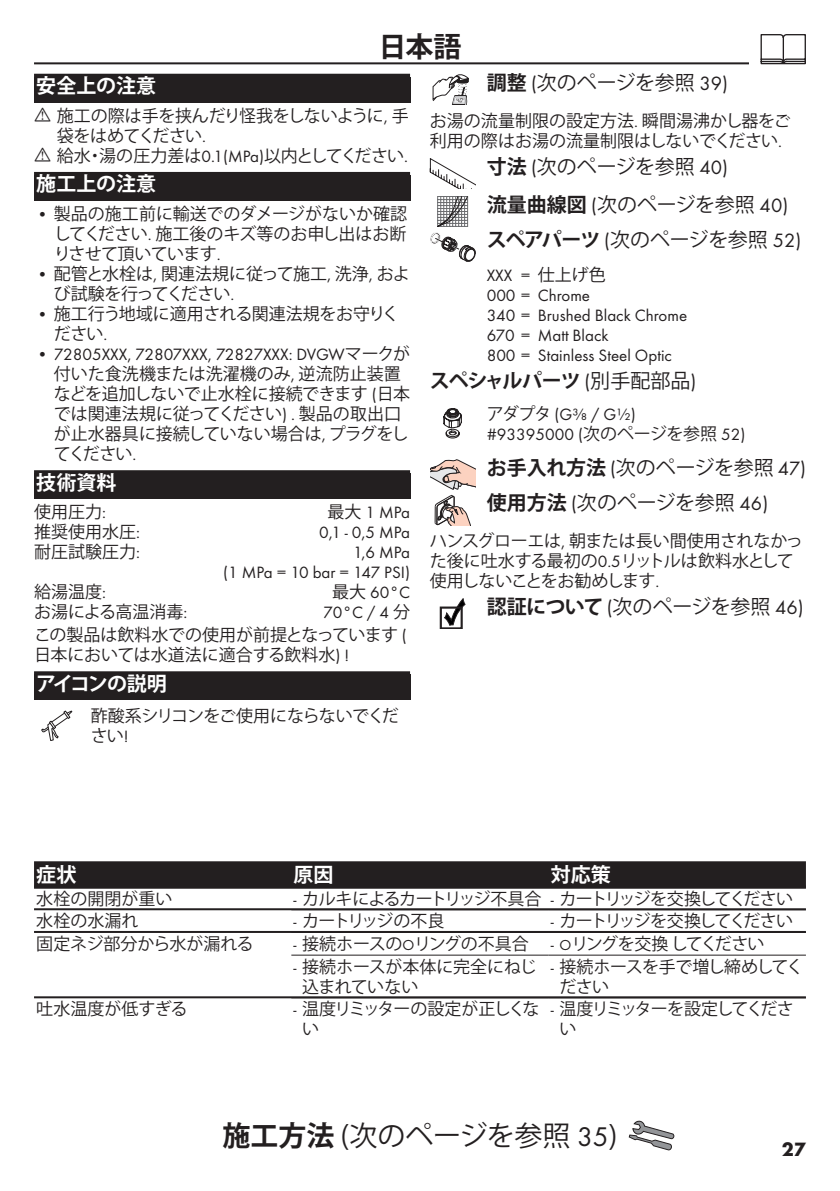
<style>
.page{position:relative;width:840px;height:1191px;background:#fff}
.page>*{position:absolute;margin:0;border:0;box-sizing:border-box;transform-origin:0 0}
.Montage_mit_Symbol_J{font:28px "Koz Go Pr 6 N";letter-spacing:-.01em;color:#231f20}
.Sprache_Rahmenwechse{font:700 28px "Koz Go Pr 6 N";color:#231f20}
.Ueberschrift_Grafik{font:20px "Koz Go Pr 6 N";letter-spacing:-.01em;color:#231f20}
.Ueberschrift_nach_Gr{font:700 20px "Koz Go Pr 6 N";letter-spacing:-.06em;color:#231f20}
.Ueberschrift_JP{font:700 20px "Koz Go Pr 6 N";letter-spacing:-.005em;color:#fff}
.Ueberschrift_JP-2{font:700 20px "Koz Go Pr 6 N";letter-spacing:-.08em;color:#fff}
.Tabelle_Kopf_JP{font:700 20px "Koz Go Pr 6 N";color:#fff}
.Ueberschrift___JP{font:700 20px "Koz Go Pr 6 N";color:#fff}
.t1{font:700 20px "Futura TOT";color:#231f20}
.Normaltext_nach_Graf{font:17px/20px "Koz Go Pr 6 N";letter-spacing:-.02em;color:#231f20}
.Normaltext_nach_Graf-2{font:17px/20px "Koz Go Pr 6 N";color:#231f20}
.Farbe_JP{font:17px/20px "Futura TOT Boo";color:#231f20}
.Techn__Daten_JP{font:17px/20px "Futura TOT Boo";color:#231f20;text-align:right}
.Normaltext_JP{font:17px/20px "Koz Go Pr 6 N";color:#231f20}
.Tabelle_Spalte_JP{font:17px "Koz Go Pr 6 N";color:#231f20}
.Techn__Daten_JP-2{font:17px "Koz Go Pr 6 N";color:#231f20}
.Normaltext_Grafik_JP{font:17px/20px "Futura TOT Boo";color:#231f20}
.Normaltext_nach_Graf-3{font:17px "Koz Go Pr 6 N";letter-spacing:-.105em;color:#231f20}
.Normaltext_nach_Graf-4{font:17px "Koz Go Pr 6 N";letter-spacing:-.05em;color:#231f20}
.Normaltext_nach_Graf-5{font:17px/20px "Koz Go Pr 6 N";letter-spacing:-.075em;color:#231f20}
.Normaltext_Grafik_JP-2{font:17px/20px "Koz Go Pr 6 N";letter-spacing:-.04em;color:#231f20}
.Normaltext_nach_Graf-6{font:17px/20px "Koz Go Pr 6 N";letter-spacing:-.095em;color:#231f20}
.s1{font-family:"Futura TOT Boo"}
.s2{font-family:"Koz Go Pr 6 N"}
.s3{font-weight:700}
.s4{font-family:"Futura TOT Boo";font-weight:400}
.s5{font-weight:400}
.s6{font-family:"Futura TOT Boo";font-size:15px}
</style>
<div class="page">
<hr style="left:34px;top:62px;width:771px;height:2px;background:#231f20">
<div style="left:748px;top:34px;width:68px;height:34px;background:#fff"></div>
<svg style="left:760px;top:34px;width:45px;height:30px"></svg>
<svg style="left:628px;top:1120px;width:46px;height:30px"></svg>
<div style="left:34px;top:74px;width:376px;height:28px;background:#231f20"></div>
<div style="left:34px;top:172px;width:376px;height:28px;background:#231f20"></div>
<div style="left:34px;top:473px;width:376px;height:26px;background:#231f20"></div>
<div style="left:34px;top:470px;width:376px;height:28px;background:#231f20"></div>
<div style="left:34px;top:674px;width:376px;height:26px;background:#231f20"></div>
<div style="left:34px;top:671px;width:376px;height:28px;background:#231f20"></div>
<svg style="left:41px;top:710px;width:32px;height:31px"></svg>
<svg style="left:432px;top:74px;width:36px;height:31px"></svg>
<svg style="left:429px;top:158px;width:46px;height:30px"></svg>
<svg style="left:430px;top:196px;width:45px;height:66px"></svg>
<svg style="left:443px;top:408px;width:19px;height:30px"></svg>
<svg style="left:430px;top:459px;width:45px;height:66px"></svg>
<svg style="left:440px;top:599px;width:25px;height:30px"></svg>
<div style="left:34px;top:861px;width:771px;height:27px;background:#231f20"></div>
<hr style="left:34px;top:885px;width:771px;height:2px;background:#231f20">
<hr style="left:34px;top:908px;width:771px;height:2px;background:#231f20">
<hr style="left:34px;top:931px;width:771px;height:2px;background:#231f20">
<hr style="left:291px;top:954px;width:257px;height:1px;background:#231f20">
<hr style="left:548px;top:954px;width:257px;height:1px;background:#231f20">
<hr style="left:34px;top:996px;width:771px;height:2px;background:#231f20">
<p class="Sprache_Rahmenwechse" style="left:378px;top:30px;width:84px">日本語</p>
<p class="Ueberschrift___JP" style="left:36px;top:75px;width:121px">安全上の注意</p>
<p class="Normaltext_nach_Graf" style="left:57px;top:106px;width:353px">施工の際は手を挟んだり怪我をしないように<span class="s1">,</span> 手袋をはめてください<span class="s1">.</span></p>
<p class="Normaltext_nach_Graf" style="left:57px;top:146px;width:353px">給水・湯の圧力差は<span class="s1">0.1(MPa)</span>以内としてください<span class="s1">.</span></p>
<p class="Ueberschrift_JP" style="left:36px;top:173px;width:121px">施工上の注意</p>
<p class="Normaltext_nach_Graf" style="left:54px;top:204px;width:354px;text-align:justify;text-indent:-17px"><span class="s1">•</span> 製品の施工前に輸送でのダメージがないか確認してください<span class="s1">.</span> 施工後のキズ等のお申し出はお断りさせて頂いています<span class="s1">.</span></p>
<p class="Normaltext_nach_Graf" style="left:54px;top:264px;width:357px;text-indent:-17px"><span class="s1">•</span> 配管と水栓は<span class="s1">,</span> 関連法規に従って施工<span class="s1">,</span> 洗浄<span class="s1">,</span> および試験を行ってください<span class="s1">.</span></p>
<p class="Normaltext_nach_Graf" style="left:54px;top:304px;width:346px;text-indent:-17px"><span class="s1">•</span> 施工行う地域に適用される関連法規をお守りください<span class="s1">.</span></p>
<p class="Normaltext_nach_Graf-2" style="left:54px;top:344px;width:357px;text-indent:-17px"><span class="s1">• 72805XXX, 72807XXX, 72827XXX: DVGW</span>マークが付いた食洗機または洗濯機のみ<span class="s1">,</span> 逆流防止装置などを追加しないで止水栓に接続できます <span class="s1">(</span>日本では関連法規に従ってください<span class="s1">) .</span> 製品の取出口が止水器具に接続していない場合は<span class="s1">,</span> プラグをしてください<span class="s1">.</span></p>
<p class="Ueberschrift_JP" style="left:36px;top:471px;width:81px">技術資料</p>
<p class="Techn__Daten_JP-2" style="left:34px;top:502px;width:73px">使用圧力<span class="s1">:</span></p>
<p class="Techn__Daten_JP" style="left:327px;top:502px;width:84px"><span class="s2">最大</span> 1 MPa</p>
<p class="Techn__Daten_JP-2" style="left:34px;top:522px;width:107px">推奨使用水圧<span class="s1">:</span></p>
<p class="Techn__Daten_JP" style="left:319px;top:522px;width:92px">0,1 - 0,5 MPa</p>
<p class="Techn__Daten_JP-2" style="left:34px;top:542px;width:107px">耐圧試験圧力<span class="s1">:</span></p>
<p class="Techn__Daten_JP" style="left:223px;top:542px;width:188px">1,6 MPa<br>(1 MPa = 10 bar = 147 PSI)</p>
<p class="Techn__Daten_JP-2" style="left:34px;top:582px;width:73px">給湯温度<span class="s1">:</span></p>
<p class="Techn__Daten_JP" style="left:332px;top:582px;width:79px"><span class="s2">最大</span> 60°C</p>
<p class="Techn__Daten_JP-2" style="left:34px;top:602px;width:155px">お湯による高温消毒<span class="s1">:</span></p>
<p class="Techn__Daten_JP" style="left:323px;top:602px;width:88px">70°C / 4 <span class="s2">分</span></p>
<p class="Normaltext_JP" style="left:34px;top:625px;width:374px">この製品は飲料水での使用が前提となっています <span class="s1">(</span>日本においては水道法に適合する飲料水<span class="s1">) !</span></p>
<p class="Ueberschrift_JP-2" style="left:36px;top:672px;width:132px">アイコンの説明</p>
<p class="Normaltext_Grafik_JP-2" style="left:91px;top:706px;width:309px">酢酸系シリコンをご使用にならないでください<span class="s1">!</span></p>
<p class="Ueberschrift_Grafik" style="left:486px;top:71px;width:243px"><span class="s3">調整</span> <span class="s1">(</span>次のページを参照 <span class="s1">39)</span></p>
<p class="Normaltext_nach_Graf-2" style="left:429px;top:111px;width:362px">お湯の流量制限の設定方法<span class="s1">.</span> 瞬間湯沸かし器をご利用の際はお湯の流量制限はしないでください<span class="s1">.</span></p>
<p class="Ueberschrift_Grafik" style="left:486px;top:155px;width:243px"><span class="s3">寸法</span> <span class="s1">(</span>次のページを参照 <span class="s1">40)</span></p>
<p class="Ueberschrift_Grafik" style="left:486px;top:193px;width:303px"><span class="s3">流量曲線図</span> <span class="s1">(</span>次のページを参照 <span class="s1">40)</span></p>
<p class="Ueberschrift_Grafik" style="left:486px;top:229px;width:316px"><span class="s3">スペアパーツ</span> <span class="s1">(</span>次のページを参照 <span class="s1">52)</span></p>
<p class="Farbe_JP" style="left:486px;top:266px;width:121px">XXX = <span class="s2">仕上げ色<br></span>000 = Chrome</p>
<p class="Farbe_JP" style="left:486px;top:306px;width:202px">340 = Brushed Black Chrome<br>670 = Matt Black<br>800 = Stainless Steel Optic</p>
<p class="Ueberschrift_nach_Gr" style="left:429px;top:370px;width:268px">スペシャルパーツ <span class="s4">(</span><span class="s5">別手配部品</span><span class="s4">)</span></p>
<p class="Normaltext_Grafik_JP" style="left:486px;top:404px;width:260px"><span class="s2">アダプタ</span> (G⅜ / G½)<br>#93395000 (<span class="s2">次のページを参照</span> 52)</p>
<p class="Ueberschrift_Grafik" style="left:486px;top:456px;width:320px"><span class="s3">お手入れ方法</span> <span class="s1">(</span>次のページを参照 <span class="s1">47)</span></p>
<p class="Ueberschrift_Grafik" style="left:486px;top:492px;width:283px"><span class="s3">使用方法</span> <span class="s1">(</span>次のページを参照 <span class="s1">46)</span></p>
<p class="Normaltext_nach_Graf" style="left:429px;top:531px;width:374px">ハンスグローエは<span class="s1">,</span> 朝または長い間使用されなかった後に吐水する最初の<span class="s1">0.5</span>リットルは飲料水として使用しないことをお勧めします<span class="s1">.</span></p>
<p class="Ueberschrift_Grafik" style="left:486px;top:595px;width:318px"><span class="s3">認証について</span> <span class="s1">(</span>次のページを参照 <span class="s1">46)</span></p>
<p class="Tabelle_Kopf_JP" style="left:36px;top:863px;width:41px">症状</p>
<p class="Tabelle_Kopf_JP" style="left:293px;top:863px;width:41px">原因</p>
<p class="Tabelle_Kopf_JP" style="left:550px;top:863px;width:61px">対応策</p>
<p class="Tabelle_Spalte_JP" style="left:36px;top:888px;width:137px">水栓の開閉が重い</p>
<p class="Normaltext_nach_Graf-4" style="left:293px;top:888px;width:249px"><span class="s1">-</span> カルキによるカートリッジ不具合</p>
<p class="Normaltext_nach_Graf-3" style="left:550px;top:888px;width:243px"><span class="s1">-</span> カートリッジを交換してください</p>
<p class="Tabelle_Spalte_JP" style="left:36px;top:911px;width:103px">水栓の水漏れ</p>
<p class="Normaltext_nach_Graf-5" style="left:293px;top:911px;width:152px"><span class="s1">-</span> カートリッジの不良</p>
<p class="Normaltext_nach_Graf-3" style="left:550px;top:911px;width:243px"><span class="s1">-</span> カートリッジを交換してください</p>
<p class="Tabelle_Spalte_JP" style="left:36px;top:934px;width:218px">固定ネジ部分から水が漏れる</p>
<p class="Normaltext_nach_Graf" style="left:293px;top:934px;width:237px"><span class="s1">-</span> 接続ホースの<span class="s6">O</span>リングの不具合</p>
<p class="Normaltext_nach_Graf-4" style="left:550px;top:934px;width:215px"><span class="s1">-</span> <span class="s6">O</span>リングを交換してください</p>
<p class="Normaltext_nach_Graf" style="left:302px;top:956px;width:236px;text-indent:-9px"><span class="s1">-</span> 接続ホースが本体に完全にねじ込まれていない</p>
<p class="Normaltext_nach_Graf" style="left:559px;top:956px;width:245px;text-indent:-9px"><span class="s1">-</span> 接続ホースを手で増し締めしてください</p>
<p class="Tabelle_Spalte_JP" style="left:36px;top:999px;width:153px">吐水温度が低すぎる</p>
<p class="Normaltext_nach_Graf-5" style="left:302px;top:999px;width:239px;text-indent:-9px"><span class="s1">-</span> 温度リミッターの設定が正しくない</p>
<p class="Normaltext_nach_Graf-6" style="left:559px;top:999px;width:236px;text-indent:-9px"><span class="s1">-</span> 温度リミッターを設定してください</p>
<p class="Montage_mit_Symbol_J" style="left:222px;top:1119px;width:396px"><span class="s3">施工方法</span> (次のページを参照 <span class="s1">35</span>)</p>
<p class="t1" style="left:781px;top:1136px;width:25px">27</p>
</div>
